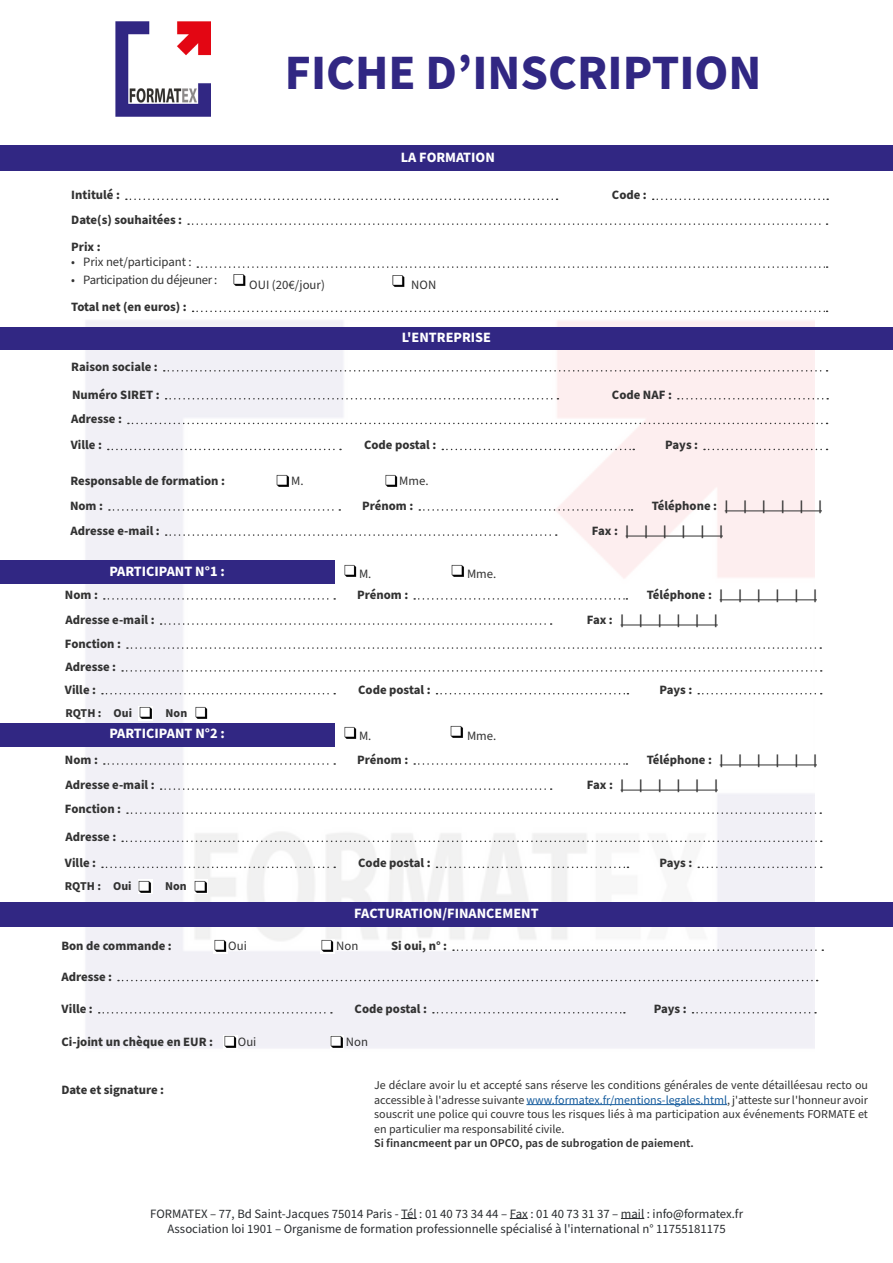
<style>
.page{position:relative;width:893px;height:1263px;background:#fff}
.page>*{position:absolute;margin:0;border:0;box-sizing:border-box;transform-origin:0 0}
.Titre_-_SP{font:700 49.5px "Source Sans Pro";color:#312783}
.Programme_titre_sect{font:700 14.25px "Source Sans Pro";color:#fff}
.t1{font:700 12.75px "Source Sans Pro";color:#323232}
.t2{font:12.75px "Source Sans Pro";color:#292c2f}
.t3{font:12.75px "Source Sans Pro";letter-spacing:-.005em;color:#323232}
.t4{font:12px/14.4px "Source Sans Pro";color:#323232;text-align:justify}
.t5{font:600 12px "Source Sans Pro";color:#323232}
.t6{font:700 12px "Source Sans Pro";color:#323232}
.s1{color:#175d9e}
</style>
<div class="page">
<img style="left:83px;top:320px;width:731px;height:728px">
<svg style="left:126px;top:199px;width:431px;height:1px"></svg>
<svg style="left:197px;top:266px;width:631px;height:2px"></svg>
<div style="left:0;top:327px;width:893px;height:22px;background:#312783"></div>
<hr style="left:526px;top:1104px;width:201px;height:1px;background:#175d9e">
<img style="left:116px;top:21px;width:95px;height:95px">
<div style="left:0;top:903px;width:893px;height:24px;background:#312783"></div>
<div style="left:0;top:145px;width:893px;height:26px;background:#312783"></div>
<svg style="left:653px;top:199px;width:175px;height:1px"></svg>
<svg style="left:188px;top:223px;width:639px;height:2px"></svg>
<svg style="left:193px;top:311px;width:634px;height:1px"></svg>
<svg style="left:164px;top:370px;width:663px;height:2px"></svg>
<svg style="left:166px;top:398px;width:392px;height:1px"></svg>
<svg style="left:678px;top:398px;width:150px;height:1px"></svg>
<svg style="left:128px;top:423px;width:699px;height:1px"></svg>
<svg style="left:108px;top:449px;width:233px;height:1px"></svg>
<svg style="left:442px;top:449px;width:192px;height:1px"></svg>
<svg style="left:704px;top:449px;width:123px;height:1px"></svg>
<svg style="left:109px;top:509px;width:231px;height:2px"></svg>
<svg style="left:419px;top:509px;width:213px;height:2px"></svg>
<hr style="left:725px;top:511px;width:97px;height:1px;background:#323232">
<svg style="left:166px;top:534px;width:391px;height:2px"></svg>
<hr style="left:626px;top:536px;width:97px;height:1px;background:#323232">
<div style="left:0;top:560px;width:334px;height:24px;background:#312783"></div>
<svg style="left:104px;top:598px;width:231px;height:2px"></svg>
<svg style="left:414px;top:598px;width:213px;height:2px"></svg>
<hr style="left:720px;top:599px;width:97px;height:1px;background:#323232">
<svg style="left:161px;top:623px;width:391px;height:2px"></svg>
<hr style="left:620px;top:625px;width:98px;height:1px;background:#323232">
<svg style="left:127px;top:647px;width:694px;height:2px"></svg>
<svg style="left:122px;top:670px;width:700px;height:2px"></svg>
<svg style="left:102px;top:693px;width:233px;height:1px"></svg>
<svg style="left:436px;top:693px;width:192px;height:1px"></svg>
<svg style="left:698px;top:693px;width:124px;height:1px"></svg>
<div style="left:0;top:723px;width:334px;height:24px;background:#312783"></div>
<svg style="left:104px;top:763px;width:231px;height:2px"></svg>
<svg style="left:414px;top:763px;width:213px;height:2px"></svg>
<hr style="left:720px;top:765px;width:97px;height:1px;background:#323232">
<svg style="left:161px;top:788px;width:391px;height:2px"></svg>
<hr style="left:621px;top:790px;width:97px;height:1px;background:#323232">
<svg style="left:127px;top:812px;width:694px;height:2px"></svg>
<svg style="left:122px;top:840px;width:700px;height:2px"></svg>
<svg style="left:102px;top:866px;width:233px;height:2px"></svg>
<svg style="left:436px;top:866px;width:192px;height:2px"></svg>
<svg style="left:698px;top:866px;width:124px;height:2px"></svg>
<svg style="left:453px;top:949px;width:370px;height:2px"></svg>
<svg style="left:118px;top:980px;width:700px;height:1px"></svg>
<svg style="left:99px;top:1012px;width:233px;height:1px"></svg>
<svg style="left:433px;top:1012px;width:192px;height:1px"></svg>
<svg style="left:692px;top:1012px;width:124px;height:1px"></svg>
<svg style="left:401px;top:1218px;width:16px;height:1px"></svg>
<svg style="left:510px;top:1218px;width:18px;height:1px"></svg>
<svg style="left:621px;top:1218px;width:23px;height:1px"></svg>
<img style="left:233px;top:274px;width:13px;height:12px">
<img style="left:392px;top:275px;width:13px;height:12px">
<img style="left:276px;top:474px;width:14px;height:14px">
<img style="left:385px;top:474px;width:13px;height:14px">
<img style="left:344px;top:564px;width:13px;height:14px">
<img style="left:451px;top:564px;width:14px;height:14px">
<img style="left:344px;top:726px;width:13px;height:14px">
<img style="left:450px;top:724px;width:14px;height:15px">
<img style="left:214px;top:939px;width:13px;height:14px">
<img style="left:321px;top:939px;width:13px;height:14px">
<img style="left:224px;top:1035px;width:13px;height:13px">
<img style="left:330px;top:1035px;width:14px;height:13px">
<img style="left:139px;top:880px;width:13px;height:14px">
<img style="left:194px;top:880px;width:14px;height:14px">
<img style="left:139px;top:706px;width:13px;height:14px">
<img style="left:195px;top:706px;width:13px;height:14px">
<p class="Titre_-_SP" style="left:285px;top:39px;width:478px">FICHE D’INSCRIPTION</p>
<p class="t1" style="left:71px;top:186px;width:50px">Intitulé :</p>
<p class="t1" style="left:71px;top:211px;width:112px">Date(s) souhaitées :</p>
<p class="Programme_titre_sect" style="left:401px;top:148px;width:96px">LA FORMATION</p>
<p class="t1" style="left:71px;top:238px;width:31px">Prix :</p>
<p class="t3" style="left:71px;top:253px;width:122px">• Prix net/participant :</p>
<p class="t3" style="left:71px;top:272px;width:148px">• Participation du déjeuner :</p>
<p class="t3" style="left:249px;top:276px;width:77px">OUI (20€/jour)</p>
<p class="t3" style="left:411px;top:276px;width:26px">NON</p>
<p class="t1" style="left:71px;top:298px;width:117px">Total net (en euros) :</p>
<p class="Programme_titre_sect" style="left:402px;top:328px;width:91px">L'ENTREPRISE</p>
<p class="t1" style="left:612px;top:186px;width:36px">Code :</p>
<p class="t1" style="left:71px;top:358px;width:88px">Raison sociale :</p>
<p class="t1" style="left:72px;top:386px;width:89px">Numéro SIRET :</p>
<p class="t1" style="left:612px;top:386px;width:62px">Code NAF :</p>
<p class="t1" style="left:71px;top:410px;width:52px">Adresse :</p>
<p class="t1" style="left:71px;top:436px;width:33px">Ville :</p>
<p class="t1" style="left:364px;top:436px;width:74px">Code postal :</p>
<p class="t1" style="left:665px;top:436px;width:34px">Pays :</p>
<p class="t1" style="left:70px;top:472px;width:156px">Responsable de formation :</p>
<p class="t3" style="left:291px;top:472px;width:14px">M.</p>
<p class="t3" style="left:399px;top:472px;width:31px">Mme.</p>
<p class="t1" style="left:70px;top:497px;width:35px">Nom :</p>
<p class="t1" style="left:362px;top:497px;width:53px">Prénom :</p>
<p class="t1" style="left:652px;top:497px;width:172px">Téléphone : | | | | | |</p>
<p class="t1" style="left:70px;top:522px;width:91px">Adresse e-mail :</p>
<p class="t1" style="left:592px;top:522px;width:132px">Fax : | | | | | |</p>
<p class="Programme_titre_sect" style="left:109px;top:562px;width:117px">PARTICIPANT N°1 :</p>
<p class="t3" style="left:359px;top:565px;width:14px">M.</p>
<p class="t3" style="left:467px;top:565px;width:31px">Mme.</p>
<p class="t1" style="left:65px;top:586px;width:35px">Nom :</p>
<p class="t1" style="left:357px;top:586px;width:53px">Prénom :</p>
<p class="t1" style="left:647px;top:586px;width:172px">Téléphone : | | | | | |</p>
<p class="t1" style="left:65px;top:611px;width:91px">Adresse e-mail :</p>
<p class="t1" style="left:587px;top:611px;width:132px">Fax : | | | | | |</p>
<p class="t1" style="left:65px;top:635px;width:58px">Fonction :</p>
<p class="t1" style="left:65px;top:658px;width:52px">Adresse :</p>
<p class="t1" style="left:65px;top:681px;width:33px">Ville :</p>
<p class="t1" style="left:358px;top:681px;width:74px">Code postal :</p>
<p class="t1" style="left:659px;top:681px;width:34px">Pays :</p>
<p class="Programme_titre_sect" style="left:109px;top:724px;width:117px">PARTICIPANT N°2 :</p>
<p class="t3" style="left:359px;top:727px;width:14px">M.</p>
<p class="t3" style="left:467px;top:727px;width:31px">Mme.</p>
<p class="t1" style="left:65px;top:751px;width:35px">Nom :</p>
<p class="t1" style="left:357px;top:751px;width:53px">Prénom :</p>
<p class="t1" style="left:647px;top:751px;width:172px">Téléphone : | | | | | |</p>
<p class="t1" style="left:65px;top:776px;width:91px">Adresse e-mail :</p>
<p class="t1" style="left:587px;top:776px;width:132px">Fax : | | | | | |</p>
<p class="t1" style="left:65px;top:800px;width:58px">Fonction :</p>
<p class="t1" style="left:65px;top:828px;width:52px">Adresse :</p>
<p class="t1" style="left:65px;top:854px;width:33px">Ville :</p>
<p class="t1" style="left:358px;top:854px;width:74px">Code postal :</p>
<p class="t1" style="left:659px;top:854px;width:34px">Pays :</p>
<p class="t6" style="left:65px;top:705px;width:68px">RQTH : Oui</p>
<p class="t6" style="left:166px;top:705px;width:23px">Non</p>
<p class="t6" style="left:65px;top:878px;width:68px">RQTH : Oui</p>
<p class="t6" style="left:165px;top:878px;width:23px">Non</p>
<p class="Programme_titre_sect" style="left:354px;top:904px;width:186px">FACTURATION/FINANCEMENT</p>
<p class="t1" style="left:61px;top:937px;width:112px">Bon de commande :</p>
<p class="t3" style="left:228px;top:938px;width:20px">Oui</p>
<p class="t3" style="left:336px;top:938px;width:24px">Non</p>
<p class="t1" style="left:391px;top:937px;width:58px">Si oui, n° :</p>
<p class="t1" style="left:61px;top:968px;width:52px">Adresse :</p>
<p class="t1" style="left:62px;top:1000px;width:33px">Ville :</p>
<p class="t1" style="left:355px;top:1000px;width:74px">Code postal :</p>
<p class="t1" style="left:654px;top:1000px;width:34px">Pays :</p>
<p class="t1" style="left:61px;top:1032px;width:153px">Ci-joint un chèque en EUR :</p>
<p class="t3" style="left:238px;top:1033px;width:20px">Oui</p>
<p class="t3" style="left:346px;top:1033px;width:24px">Non</p>
<p class="t1" style="left:61px;top:1081px;width:104px">Date et signature :</p>
<p class="t4" style="left:374px;top:1078px;width:495px">Je déclare avoir lu et accepté sans réserve les conditions générales de vente détailléesau recto ou accessible à l'adresse suivante <span class="s1">www.formatex.fr/mentions-legales.html</span>, j'atteste sur l'honneur avoir souscrit une police qui couvre tous les risques liés à ma participation aux événements FORMATE et en particulier ma responsabilité civile.</p>
<p class="t5" style="left:374px;top:1135px;width:321px">Si financmeent par un OPCO, pas de subrogation de paiement.</p>
<p class="t2" style="left:150px;top:1205px;width:594px">FORMATEX – 77, Bd Saint-Jacques 75014 Paris - Tél : 01 40 73 34 44 – Fax : 01 40 73 31 37 – mail : info@formatex.fr</p>
<p class="t2" style="left:167px;top:1220px;width:560px">Association loi 1901 – Organisme de formation professionnelle spécialisé à l'international n° 11755181175</p>
</div>
